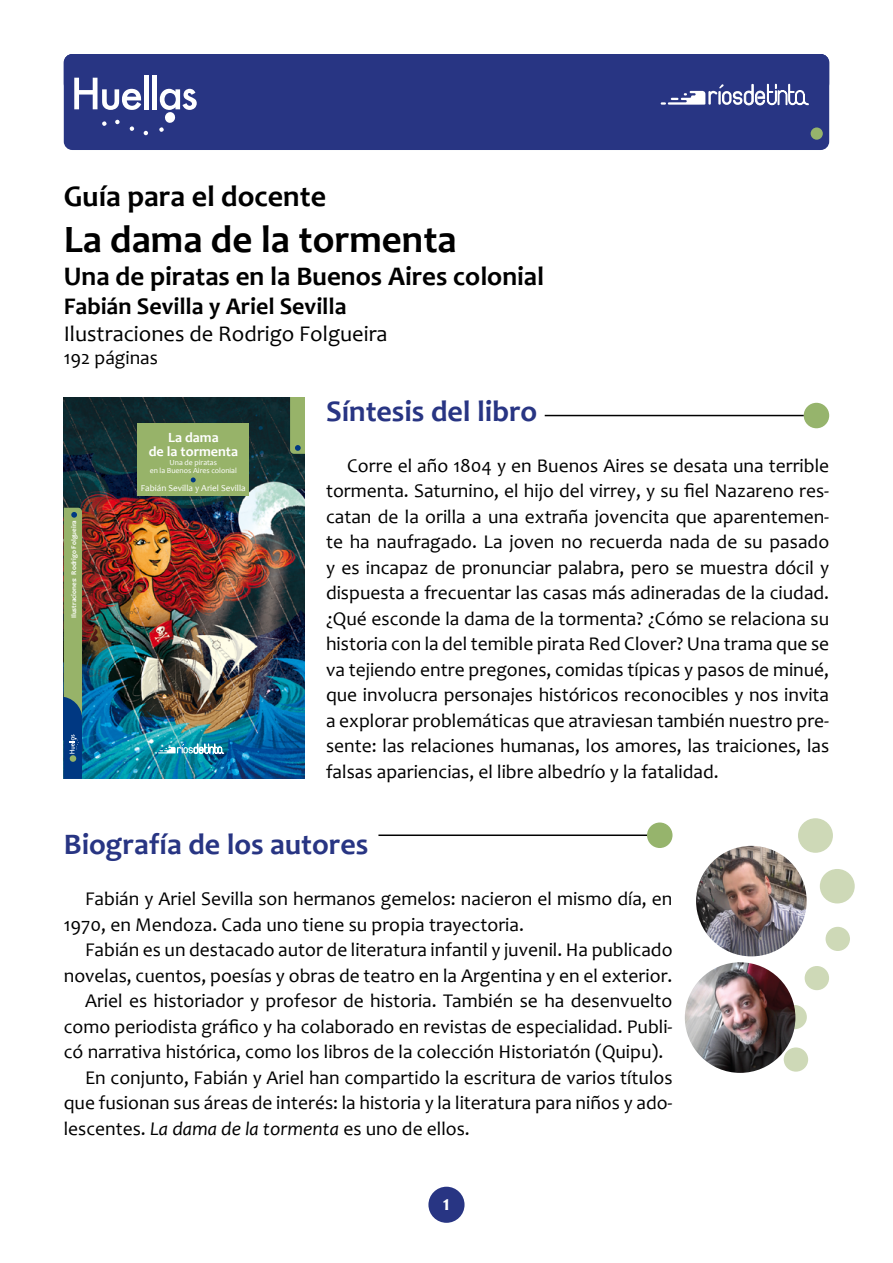
<style>
.page{position:relative;width:893px;height:1263px;background:#fff}
.page>*{position:absolute;margin:0;border:0;box-sizing:border-box;transform-origin:0 0}
.t1{font:700 39px "Candara";color:#000}
.t2{font:700 30px "Candara";color:#283583}
.t3{font:700 30px "Candara";color:#000}
.t4{font:700 27px "Candara";color:#000}
.t5{font:700 24px "Candara";color:#000}
.t6{font:22.5px "Candara";color:#000}
.t7{font:700 21px "Candara";color:#fff}
.t8{font:19.5px/25.5px "Candara";color:#000;text-align:justify}
.t9{font:700 14.1px/14.1px "Candara";color:#fff;text-align:center}
.t10{font:9.15px "Candara";color:#fff}
.t11{font:7.8px/8.6px "Candara";color:#fff;text-align:center}
.t12{font:700 7.05px "Candara";color:#fff}
.s1{font-style:italic}
</style>
<div class="page">
<div style="left:428px;top:1187px;width:37px;height:36px;background:#283583;border-radius:50%"></div>
<div style="left:798px;top:818px;width:35px;height:35px;background:#ced9b7;border-radius:50%"></div>
<div style="left:820px;top:869px;width:35px;height:34px;background:#ced9b7;border-radius:50%"></div>
<div style="left:825px;top:927px;width:25px;height:24px;background:#ced9b7;border-radius:50%"></div>
<div style="left:805px;top:966px;width:24px;height:24px;background:#ced9b7;border-radius:50%"></div>
<div style="left:782px;top:1005px;width:25px;height:24px;background:#ced9b7;border-radius:50%"></div>
<div style="left:784px;top:1047px;width:24px;height:25px;background:#ced9b7;border-radius:50%"></div>
<div style="left:64px;top:54px;width:765px;height:96px;background:#283583;border-radius:9px"></div>
<svg style="left:143px;top:131px;width:5px;height:4px"></svg>
<svg style="left:129px;top:126px;width:5px;height:5px"></svg>
<svg style="left:115px;top:120px;width:5px;height:4px"></svg>
<svg style="left:102px;top:121px;width:5px;height:5px"></svg>
<svg style="left:74px;top:78px;width:67px;height:32px"></svg>
<div style="left:144px;top:75px;width:5px;height:34px;background:#fff"></div>
<div style="left:152px;top:75px;width:5px;height:34px;background:#fff"></div>
<svg style="left:159px;top:89px;width:38px;height:43px"></svg>
<div style="left:811px;top:127px;width:12px;height:13px;background:#96b46c;border-radius:50%"></div>
<img style="left:64px;top:398px;width:241px;height:381px">
<div style="left:138px;top:423px;width:111px;height:72px;background:#97b369"></div>
<svg style="left:191px;top:477px;width:5px;height:5px"></svg>
<svg style="left:290px;top:398px;width:15px;height:56px"></svg>
<svg style="left:64px;top:508px;width:18px;height:271px"></svg>
<svg style="left:155px;top:743px;width:69px;height:11px"></svg>
<div style="left:804px;top:403px;width:25px;height:25px;background:#96b46c;border-radius:50%"></div>
<hr style="left:545px;top:415px;width:259px;height:1px;background:#000">
<svg style="left:661px;top:83px;width:148px;height:23px"></svg>
<img style="left:685px;top:962px;width:110px;height:111px;border-radius:55px">
<img style="left:696px;top:846px;width:111px;height:110px;border-radius:55px">
<div style="left:647px;top:822px;width:25px;height:26px;background:#96b46c;border-radius:50%"></div>
<hr style="left:378px;top:834px;width:269px;height:2px;background:#000">
<h2 class="t3" style="left:64px;top:177px;width:264px">Guía para el docente</h2>
<h1 class="t1" style="left:64px;top:215px;width:394px">La dama de la tormenta</h1>
<h3 class="t4" style="left:64px;top:259px;width:482px">Una de piratas en la Buenos Aires colonial</h3>
<p class="t5" style="left:64px;top:291px;width:284px">Fabián Sevilla y Ariel Sevilla</p>
<p class="t6" style="left:64px;top:319px;width:325px">Ilustraciones de Rodrigo Folgueira</p>
<p class="t8" style="left:64px;top:345px;width:96px">192 páginas</p>
<h2 class="t2" style="left:326px;top:392px;width:213px">Síntesis del libro</h2>
<p class="t8" style="left:326px;top:453px;width:505px;text-indent:21px">Corre el año 1804 y en Buenos Aires se desata una terrible tormenta. Saturnino, el hijo del virrey, y su fiel Nazareno res&shy;catan de la orilla a una extraña jovencita que aparentemen&shy;te ha naufragado. La joven no recuerda nada de su pasado y es incapaz de pronunciar palabra, pero se muestra dócil y dispuesta a frecuentar las casas más adineradas de la ciudad. ¿Qué esconde la dama de la tormenta? ¿Cómo se relaciona su historia con la del temible pirata Red Clover? Una trama que se va tejiendo entre pregones, comidas típicas y pasos de minué, que involucra personajes históricos reconocibles y nos invita a explorar problemáticas que atraviesan también nuestro pre&shy;sente: las relaciones humanas, los amores, las traiciones, las falsas apariencias, el libre albedrío y la fatalidad.</p>
<p class="t9" style="left:149px;top:430px;width:91px">La dama<br>de la tormenta</p>
<p class="t10" style="left:141px;top:482px;width:106px">Fabián Sevilla y Ariel Sevilla</p>
<p class="t11" style="left:150px;top:458px;width:89px">Una de piratas<br>en la Buenos Aires colonial</p>
<p class="t12" style="left:69px;top:618px;width:100px;rotate:-90deg">Ilustraciones: Rodrigo Folgueira</p>
<h2 class="t2" style="left:64px;top:826px;width:306px">Biografía de los autores</h2>
<p class="t8" style="left:64px;top:886px;width:610px;text-indent:21px">Fabián y Ariel Sevilla son hermanos gemelos: nacieron el mismo día, en<br>1970, en Mendoza. Cada uno tiene su propia trayectoria.</p>
<p class="t8" style="left:85px;top:937px;width:589px">Fabián es un destacado autor de literatura infantil y juvenil. Ha publicado</p>
<p class="t8" style="left:64px;top:963px;width:610px">novelas, cuentos, poesías y obras de teatro en la Argentina y en el exterior.</p>
<p class="t8" style="left:85px;top:988px;width:589px">Ariel es historiador y profesor de historia. También se ha desenvuelto</p>
<p class="t8" style="left:64px;top:1014px;width:610px">como periodista gráfico y ha colaborado en revistas de especialidad. Publi-</p>
<p class="t8" style="left:64px;top:1039px;width:601px">có narrativa histórica, como los libros de la colección Historiatón (Quipu).</p>
<p class="t8" style="left:85px;top:1065px;width:589px">En conjunto, Fabián y Ariel han compartido la escritura de varios títulos</p>
<p class="t8" style="left:64px;top:1090px;width:610px">que fusionan sus áreas de interés: la historia y la literatura para niños y ado-</p>
<p class="t8" style="left:64px;top:1116px;width:408px">lescentes. <span class="s1">La dama de la tormenta</span> es uno de ellos.</p>
<p class="t7" style="left:443px;top:1190px;width:9px">1</p>
</div>
